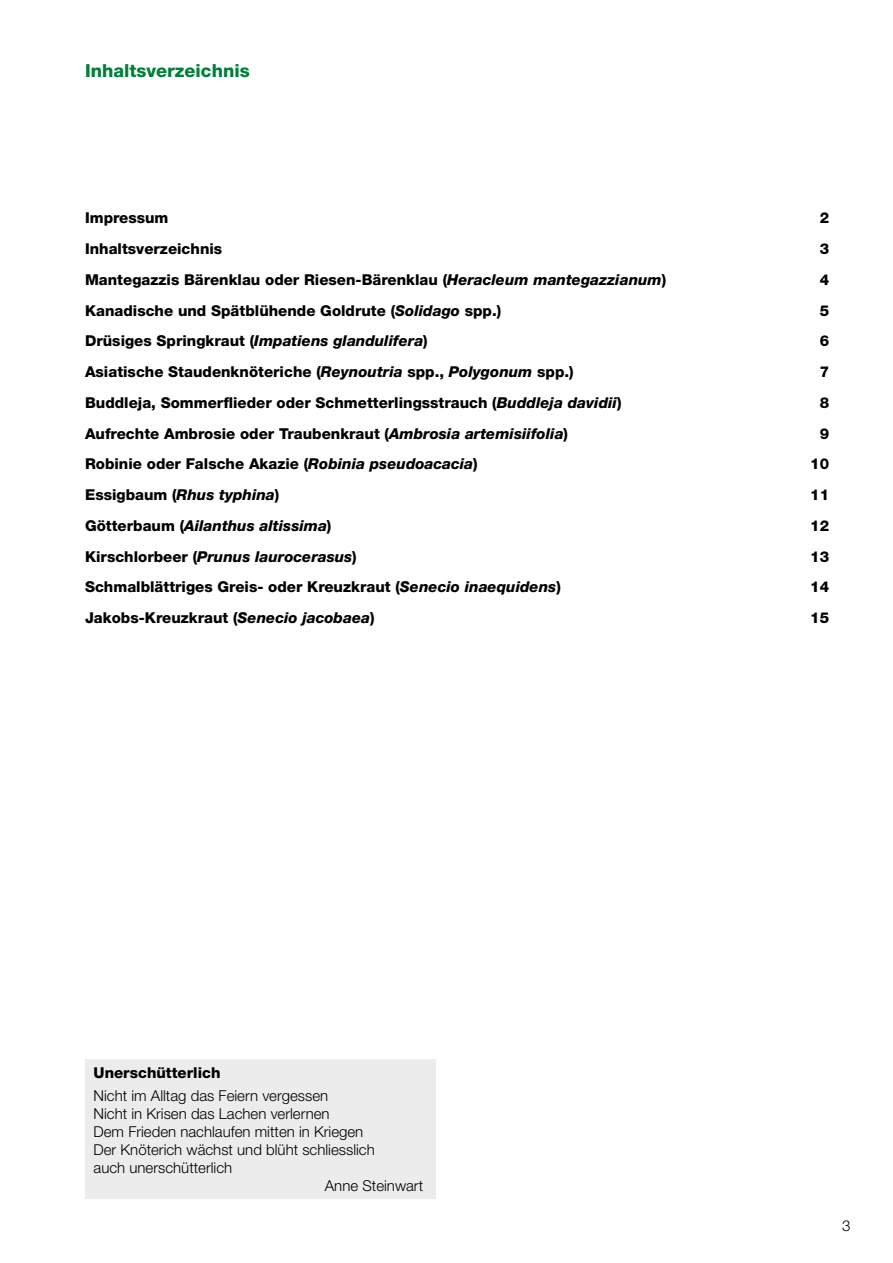
<style>
.page{position:relative;width:893px;height:1263px;background:#fff}
.page>*{position:absolute;margin:0;border:0;box-sizing:border-box;transform-origin:0 0}
.t1{font:800 18px "Helvetica Neue LT Pro";color:#008039}
.t2{font:800 15px "Helvetica Neue LT Pro";color:#000}
.t3{font:300 15px "Helvetica Neue LT Pro";color:#000}
.t4{font:italic 800 15px "Helvetica Neue LT Pro";color:#000}
.s1{font-style:italic}
.s2{font-style:normal}
</style>
<div class="page">
<div style="left:85px;top:1059px;width:351px;height:140px;background:#ececec"></div>
<p class="t1" style="left:85px;top:60px;width:166px">Inhaltsverzeichnis</p>
<p class="t2" style="left:85px;top:209px;width:85px">Impressum</p>
<p class="t2" style="left:820px;top:209px;width:11px">2</p>
<p class="t2" style="left:85px;top:240px;width:139px">Inhaltsverzeichnis</p>
<p class="t2" style="left:820px;top:240px;width:11px">3</p>
<p class="t2" style="left:85px;top:271px;width:583px">Mantegazzis Bärenklau oder Riesen-Bärenklau (<span class="s1">Heracleum mantegazzianum</span>)</p>
<p class="t2" style="left:820px;top:271px;width:11px">4</p>
<p class="t2" style="left:85px;top:301px;width:418px">Kanadische und Spätblühende Goldrute (<span class="s1">Solidago</span> spp.)</p>
<p class="t2" style="left:820px;top:301px;width:11px">5</p>
<p class="t2" style="left:85px;top:332px;width:344px">Drüsiges Springkraut (<span class="s1">Impatiens glandulifera</span>)</p>
<p class="t2" style="left:820px;top:332px;width:11px">6</p>
<p class="t2" style="left:85px;top:363px;width:490px">Asiatische Staudenknöteriche (<span class="s1">Reynoutria</span> spp., <span class="s1">Polygonum</span> spp.)</p>
<p class="t2" style="left:820px;top:363px;width:11px">7</p>
<p class="t2" style="left:85px;top:394px;width:538px">Buddleja, Sommerflieder oder Schmetterlingsstrauch (<span class="s1">Buddleja davidii</span>)</p>
<p class="t2" style="left:820px;top:394px;width:11px">8</p>
<p class="t2" style="left:85px;top:424px;width:484px">Aufrechte Ambrosie oder Traubenkraut (<span class="s1">Ambrosia artemisiifolia</span>)</p>
<p class="t2" style="left:820px;top:424px;width:11px">9</p>
<p class="t2" style="left:85px;top:455px;width:394px">Robinie oder Falsche Akazie (<span class="s1">Robinia pseudoacacia</span>)</p>
<p class="t2" style="left:810px;top:455px;width:20px">10</p>
<p class="t2" style="left:85px;top:486px;width:196px">Essigbaum (<span class="s1">Rhus typhina</span>)</p>
<p class="t2" style="left:810px;top:486px;width:20px">11</p>
<p class="t4" style="left:85px;top:517px;width:248px"><span class="s2">Götterbaum (</span>Ailanthus altissima<span class="s2">)</span></p>
<p class="t2" style="left:810px;top:517px;width:20px">12</p>
<p class="t4" style="left:85px;top:547px;width:273px"><span class="s2">Kirschlorbeer (</span>Prunus laurocerasus<span class="s2">)</span></p>
<p class="t2" style="left:810px;top:547px;width:20px">13</p>
<p class="t2" style="left:85px;top:578px;width:477px">Schmalblättriges Greis- oder Kreuzkraut (<span class="s1">Senecio inaequidens</span>)</p>
<p class="t2" style="left:810px;top:578px;width:20px">14</p>
<p class="t2" style="left:85px;top:609px;width:291px">Jakobs-Kreuzkraut (<span class="s1">Senecio jacobaea</span>)</p>
<p class="t2" style="left:810px;top:609px;width:20px">15</p>
<p class="t2" style="left:94px;top:1064px;width:128px">Unerschütterlich</p>
<p class="t3" style="left:94px;top:1086px;width:236px">Nicht im Alltag das Feiern vergessen</p>
<p class="t3" style="left:94px;top:1104px;width:238px">Nicht in Krisen das Lachen verlernen</p>
<p class="t3" style="left:94px;top:1122px;width:271px">Dem Frieden nachlaufen mitten in Kriegen</p>
<p class="t3" style="left:94px;top:1140px;width:283px">Der Knöterich wächst und blüht schliesslich</p>
<p class="t3" style="left:94px;top:1158px;width:140px">auch unerschütterlich</p>
<p class="t3" style="left:325px;top:1176px;width:100px">Anne Steinwart</p>
<p class="t3" style="left:842px;top:1216px;width:10px">3</p>
</div>
